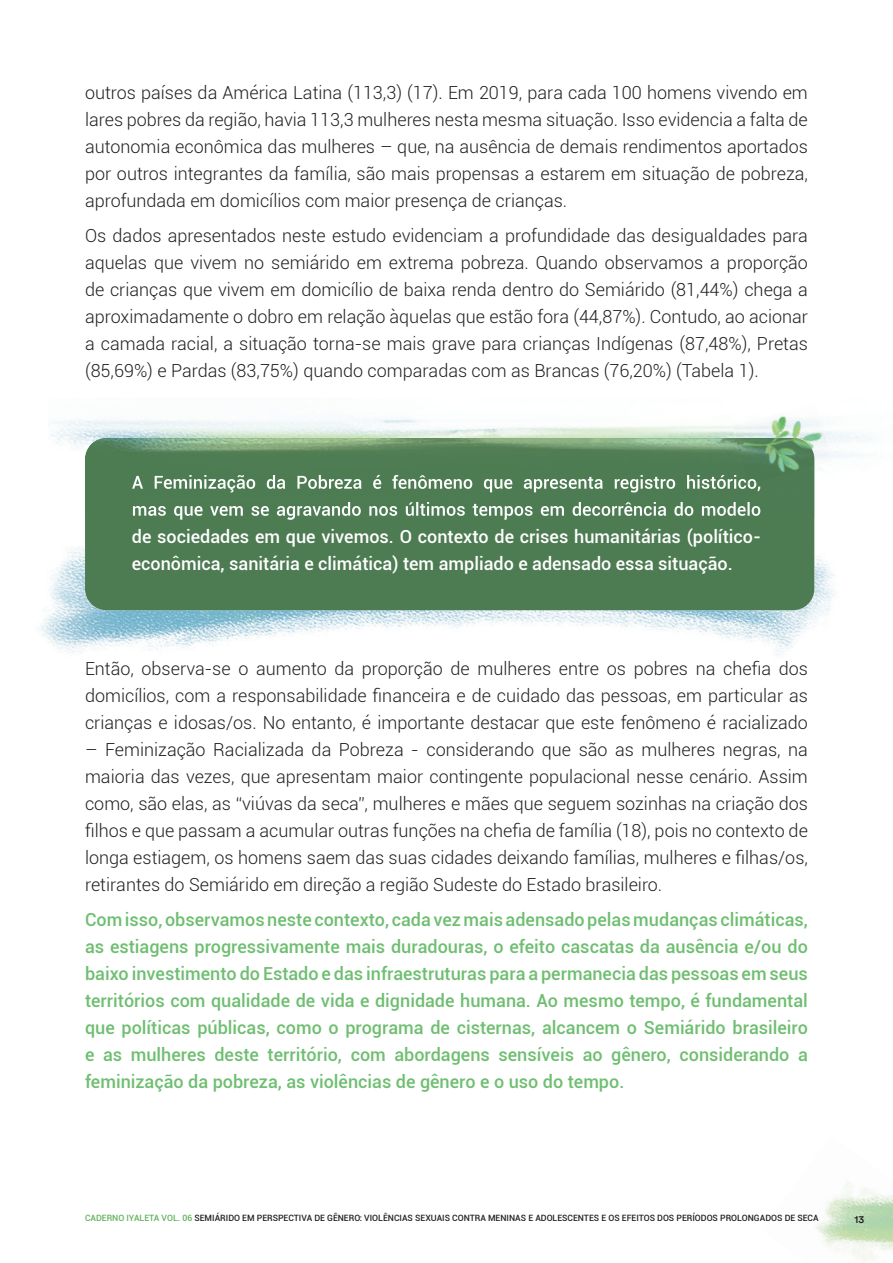
<style>
.page{position:relative;width:893px;height:1263px;background:#fff}
.page>*{position:absolute;margin:0;border:0;box-sizing:border-box;transform-origin:0 0}
.t1{font:300 18px/27px "Roboto";color:#231f20;text-align:justify}
.t2{font:500 18px/27px "Roboto";color:#6fbe71;text-align:justify}
.t3{font:500 18px/27px "Roboto";color:#fff}
.t4{font:500 10.5px "Circular Std";color:#231f20}
.t5{font:500 8.7px "Roboto";color:#231f20}
.s1{color:#62b25c}
</style>
<div class="page">
<img style="left:815px;top:1181px;width:78px;height:80px">
<img style="left:38px;top:546px;width:797px;height:109px">
<div style="left:85px;top:438px;width:729px;height:172px;background:#4d7b52;border-radius:21px"></div>
<img style="left:50px;top:419px;width:821px;height:99px">
<img style="left:85px;top:438px;width:729px;height:80px">
<img style="left:132px;top:475px;width:629px;height:18px">
<img style="left:133px;top:502px;width:628px;height:16px">
<img style="left:733px;top:416px;width:99px;height:50px">
<img style="left:736px;top:438px;width:78px;height:43px">
<img style="left:746px;top:475px;width:15px;height:9px">
<p class="t1" style="left:85px;top:78px;width:724px">outros países da América Latina (113,3) (17). Em 2019, para cada 100 homens vivendo em lares pobres da região, havia 113,3 mulheres nesta mesma situação. Isso evidencia a falta de autonomia econômica das mulheres – que, na ausência de demais rendimentos aportados por outros integrantes da família, são mais propensas a estarem em situação de pobreza, aprofundada em domicílios com maior presença de crianças.</p>
<p class="t1" style="left:85px;top:222px;width:724px">Os dados apresentados neste estudo evidenciam a profundidade das desigualdades para aquelas que vivem no semiárido em extrema pobreza. Quando observamos a proporção de crianças que vivem em domicílio de baixa renda dentro do Semiárido (81,44%) chega a aproximadamente o dobro em relação àquelas que estão fora (44,87%). Contudo, ao acionar a camada racial, a situação torna-se mais grave para crianças Indígenas (87,48%), Pretas (85,69%) e Pardas (83,75%) quando comparadas com as Brancas (76,20%) (Tabela 1).</p>
<p class="t3" style="left:132px;top:522px;width:631px">de sociedades em que vivemos. O contexto de crises humanitárias (político&shy;econômica, sanitária e climática) tem ampliado e adensado essa situação.</p>
<p class="t1" style="left:85px;top:654px;width:724px">Então, observa-se o aumento da proporção de mulheres entre os pobres na chefia dos domicílios, com a responsabilidade financeira e de cuidado das pessoas, em particular as crianças e idosas/os. No entanto, é importante destacar que este fenômeno é racializado</p>
<p class="t1" style="left:85px;top:735px;width:724px">– Feminização Racializada da Pobreza - considerando que são as mulheres negras, na maioria das vezes, que apresentam maior contingente populacional nesse cenário. Assim como, são elas, as “viúvas da seca”, mulheres e mães que seguem sozinhas na criação dos filhos e que passam a acumular outras funções na chefia de família (18), pois no contexto de longa estiagem, os homens saem das suas cidades deixando famílias, mulheres e filhas/os, retirantes do Semiárido em direção a região Sudeste do Estado brasileiro.</p>
<p class="t2" style="left:85px;top:906px;width:724px">Com isso, observamos neste contexto, cada vez mais adensado pelas mudanças climáticas, as estiagens progressivamente mais duradouras, o efeito cascatas da ausência e/ou do baixo investimento do Estado e das infraestruturas para a permanecia das pessoas em seus territórios com qualidade de vida e dignidade humana. Ao mesmo tempo, é fundamental que políticas públicas, como o programa de cisternas, alcancem o Semiárido brasileiro e as mulheres deste território, com abordagens sensíveis ao gênero, considerando a feminização da pobreza, as violências de gênero e o uso do tempo.</p>
<p class="t5" style="left:85px;top:1211px;width:735px"><span class="s1">CADERNO IYALETA VOL. 06</span> SEMIÁRIDO EM PERSPECTIVA DE GÊNERO: VIOLÊNCIAS SEXUAIS CONTRA MENINAS E ADOLESCENTES E OS EFEITOS DOS PERÍODOS PROLONGADOS DE SECA</p>
<p class="t4" style="left:855px;top:1212px;width:11px">13</p>
</div>
